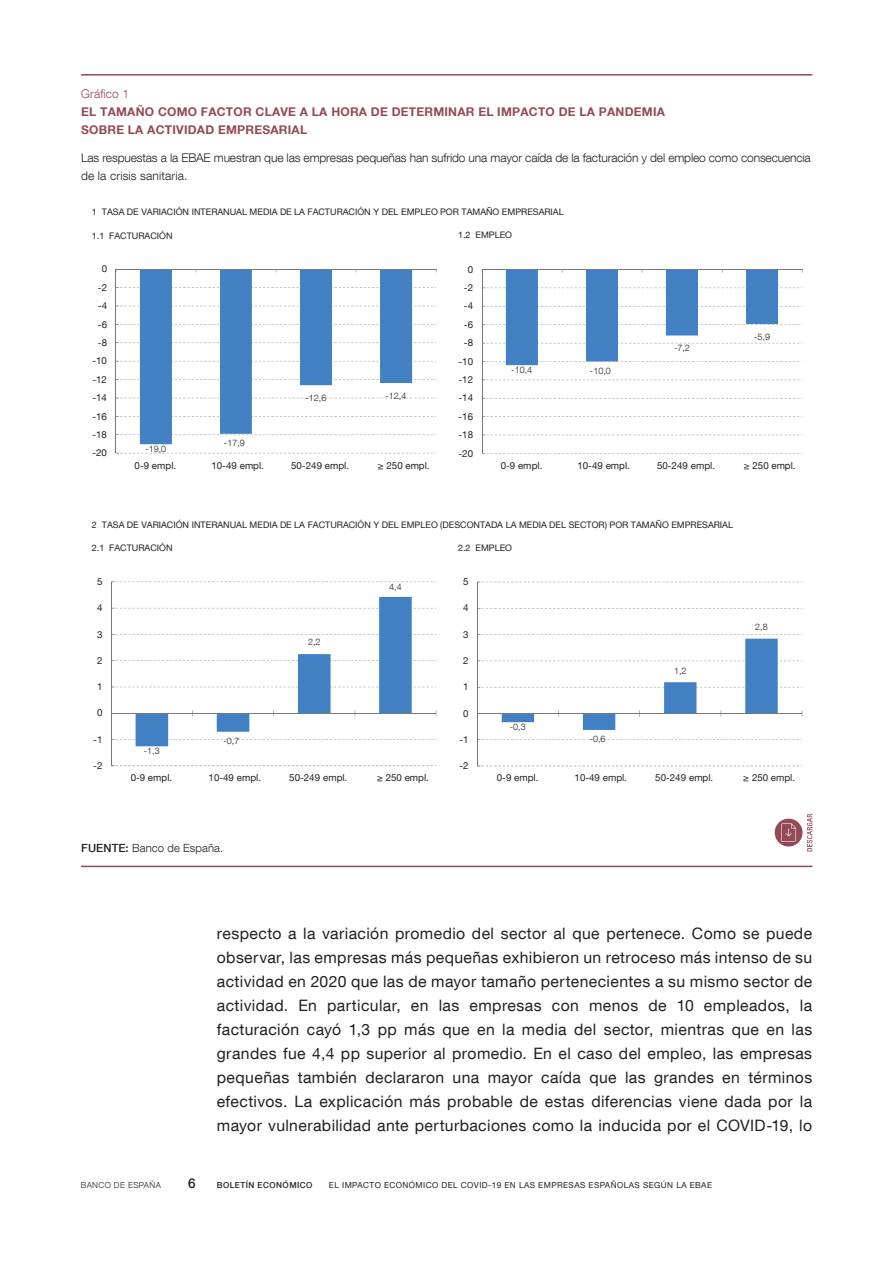
<style>
.page{position:relative;width:893px;height:1263px;background:#fff}
.page>*{position:absolute;margin:0;border:0;box-sizing:border-box;transform-origin:0 0}
.t1{font:15.75px/24px "Bd E Neue Helvetica";letter-spacing:.025em;color:#231f20;text-align:justify}
.t2{font:500 13.5px "Bd E Neue Helvetica";color:#231f20}
.t3{font:300 12px/18px "Bd E Neue Helvetica";letter-spacing:-.01em;color:#231f20}
.t4{font:700 12px/18px "Bd E Neue Helvetica";letter-spacing:.02em;color:#944957}
.t5{font:300 12px "Bd E Neue Helvetica";letter-spacing:.01em;color:#944957}
.t6{font:300 11.25px "Bd E Neue Helvetica";letter-spacing:.01em;color:#231f20}
.t7{font:9.75px "Bd E Neue Helvetica";color:#231f20}
.t8{font:9px "Bd E Neue Helvetica";color:#231f20}
.t9{font:300 9px "Bd E Neue Helvetica";letter-spacing:.005em;color:#231f20}
.t10{font:8.25px "Bd E Neue Helvetica";letter-spacing:.05em;color:#231f20}
.t11{font:500 8.25px "Bd E Neue Helvetica";letter-spacing:.05em;color:#231f20}
.t12{font:300 8.25px "Bd E Neue Helvetica";letter-spacing:.05em;color:#231f20}
.s1{font-weight:500}
</style>
<div class="page">
<hr style="left:81px;top:74px;width:731px;height:2px;background:#944957">
<svg style="left:807px;top:814px;width:5px;height:37px"></svg>
<div style="left:775px;top:819px;width:28px;height:27px;background:#944957;border-radius:50%"></div>
<svg style="left:781px;top:823px;width:15px;height:19px"></svg>
<hr style="left:81px;top:866px;width:731px;height:1px;background:#944957">
<svg style="left:117px;top:287px;width:319px;height:166px"></svg>
<svg style="left:140px;top:270px;width:272px;height:174px"></svg>
<hr style="left:116px;top:269px;width:1px;height:184px;background:#74787a">
<hr style="left:116px;top:269px;width:320px;height:1px;background:#74787a">
<svg style="left:483px;top:288px;width:319px;height:166px"></svg>
<hr style="left:482px;top:269px;width:1px;height:184px;background:#74787a">
<hr style="left:482px;top:269px;width:320px;height:1px;background:#74787a">
<svg style="left:506px;top:270px;width:272px;height:95px"></svg>
<svg style="left:112px;top:582px;width:324px;height:184px"></svg>
<hr style="left:111px;top:582px;width:1px;height:184px;background:#74787a">
<hr style="left:111px;top:713px;width:325px;height:1px;background:#74787a">
<svg style="left:112px;top:710px;width:3px;height:6px"></svg>
<svg style="left:136px;top:597px;width:276px;height:149px"></svg>
<svg style="left:478px;top:582px;width:324px;height:184px"></svg>
<hr style="left:477px;top:582px;width:1px;height:184px;background:#74787a">
<hr style="left:477px;top:713px;width:325px;height:1px;background:#74787a">
<svg style="left:478px;top:710px;width:2px;height:7px"></svg>
<svg style="left:502px;top:639px;width:276px;height:91px"></svg>
<p class="t5" style="left:81px;top:87px;width:49px">Gráfico 1</p>
<p class="t4" style="left:81px;top:102px;width:585px">EL TAMAÑO COMO FACTOR CLAVE A LA HORA DE DETERMINAR EL IMPACTO DE LA PANDEMIA<br>SOBRE LA ACTIVIDAD EMPRESARIAL</p>
<p class="t3" style="left:81px;top:149px;width:731px">Las respuestas a la EBAE muestran que las empresas pequeñas han sufrido una mayor caída de la facturación y del empleo como consecuencia de la crisis sanitaria.</p>
<p class="t8" style="left:92px;top:206px;width:473px">1 TASA DE VARIACIÓN INTERANUAL MEDIA DE LA FACTURACIÓN Y DEL EMPLEO POR TAMAÑO EMPRESARIAL</p>
<p class="t8" style="left:92px;top:230px;width:82px">1.1 FACTURACIÓN</p>
<p class="t8" style="left:458px;top:229px;width:56px">1.2 EMPLEO</p>
<p class="t7" style="left:102px;top:263px;width:7px">0</p>
<p class="t7" style="left:468px;top:263px;width:7px">0</p>
<p class="t7" style="left:98px;top:281px;width:11px">-2</p>
<p class="t7" style="left:464px;top:282px;width:11px">-2</p>
<p class="t7" style="left:98px;top:300px;width:11px">-4</p>
<p class="t7" style="left:464px;top:300px;width:11px">-4</p>
<p class="t7" style="left:98px;top:318px;width:11px">-6</p>
<p class="t7" style="left:464px;top:318px;width:11px">-6</p>
<p class="t7" style="left:98px;top:336px;width:11px">-8</p>
<p class="t7" style="left:464px;top:337px;width:11px">-8</p>
<p class="t9" style="left:674px;top:342px;width:17px">-7,2</p>
<p class="t9" style="left:754px;top:331px;width:17px">-5,9</p>
<p class="t7" style="left:92px;top:355px;width:16px">-10</p>
<p class="t7" style="left:458px;top:355px;width:16px">-10</p>
<p class="t7" style="left:92px;top:373px;width:16px">-12</p>
<p class="t7" style="left:458px;top:373px;width:16px">-12</p>
<p class="t9" style="left:511px;top:365px;width:23px">-10,4</p>
<p class="t9" style="left:590px;top:365px;width:23px">-10,0</p>
<p class="t7" style="left:92px;top:392px;width:16px">-14</p>
<p class="t9" style="left:305px;top:392px;width:23px">-12,6</p>
<p class="t9" style="left:385px;top:390px;width:23px">-12,4</p>
<p class="t7" style="left:458px;top:392px;width:16px">-14</p>
<p class="t7" style="left:92px;top:410px;width:16px">-16</p>
<p class="t7" style="left:458px;top:410px;width:16px">-16</p>
<p class="t7" style="left:92px;top:428px;width:16px">-18</p>
<p class="t7" style="left:92px;top:447px;width:16px">-20</p>
<p class="t9" style="left:145px;top:444px;width:22px">-19,0</p>
<p class="t9" style="left:224px;top:438px;width:23px">-17,9</p>
<p class="t7" style="left:458px;top:429px;width:16px">-18</p>
<p class="t7" style="left:458px;top:447px;width:16px">-20</p>
<p class="t7" style="left:135px;top:459px;width:43px">0-9 empl.</p>
<p class="t7" style="left:211px;top:459px;width:54px">10-49 empl.</p>
<p class="t7" style="left:291px;top:459px;width:59px">50-249 empl.</p>
<p class="t7" style="left:378px;top:459px;width:53px">≥ 250 empl.</p>
<p class="t7" style="left:501px;top:459px;width:43px">0-9 empl.</p>
<p class="t7" style="left:577px;top:459px;width:54px">10-49 empl.</p>
<p class="t7" style="left:657px;top:459px;width:59px">50-249 empl.</p>
<p class="t7" style="left:744px;top:459px;width:53px">≥ 250 empl.</p>
<p class="t8" style="left:92px;top:519px;width:643px">2 TASA DE VARIACIÓN INTERANUAL MEDIA DE LA FACTURACIÓN Y DEL EMPLEO (DESCONTADA LA MEDIA DEL SECTOR) POR TAMAÑO EMPRESARIAL</p>
<p class="t8" style="left:92px;top:543px;width:82px">2.1 FACTURACIÓN</p>
<p class="t8" style="left:458px;top:542px;width:56px">2.2 EMPLEO</p>
<p class="t7" style="left:97px;top:575px;width:7px">5</p>
<p class="t9" style="left:389px;top:581px;width:14px">4,4</p>
<p class="t7" style="left:463px;top:576px;width:7px">5</p>
<p class="t7" style="left:97px;top:602px;width:7px">4</p>
<p class="t7" style="left:463px;top:602px;width:7px">4</p>
<p class="t7" style="left:97px;top:628px;width:7px">3</p>
<p class="t9" style="left:308px;top:637px;width:14px">2,2</p>
<p class="t7" style="left:463px;top:628px;width:7px">3</p>
<p class="t9" style="left:755px;top:621px;width:14px">2,8</p>
<p class="t7" style="left:97px;top:654px;width:7px">2</p>
<p class="t7" style="left:463px;top:654px;width:7px">2</p>
<p class="t9" style="left:674px;top:665px;width:14px">1,2</p>
<p class="t7" style="left:97px;top:681px;width:7px">1</p>
<p class="t7" style="left:463px;top:681px;width:7px">1</p>
<p class="t7" style="left:97px;top:707px;width:7px">0</p>
<p class="t7" style="left:463px;top:707px;width:7px">0</p>
<p class="t9" style="left:510px;top:721px;width:17px">-0,3</p>
<p class="t7" style="left:93px;top:733px;width:11px">-1</p>
<p class="t9" style="left:223px;top:736px;width:17px">-0,7</p>
<p class="t7" style="left:459px;top:733px;width:11px">-1</p>
<p class="t9" style="left:590px;top:734px;width:17px">-0,6</p>
<p class="t9" style="left:144px;top:745px;width:17px">-1,3</p>
<p class="t7" style="left:93px;top:759px;width:11px">-2</p>
<p class="t7" style="left:459px;top:760px;width:11px">-2</p>
<p class="t7" style="left:131px;top:772px;width:43px">0-9 empl.</p>
<p class="t7" style="left:209px;top:772px;width:54px">10-49 empl.</p>
<p class="t7" style="left:289px;top:772px;width:59px">50-249 empl.</p>
<p class="t7" style="left:377px;top:772px;width:53px">≥ 250 empl.</p>
<p class="t7" style="left:497px;top:772px;width:43px">0-9 empl.</p>
<p class="t7" style="left:575px;top:772px;width:54px">10-49 empl.</p>
<p class="t7" style="left:655px;top:772px;width:59px">50-249 empl.</p>
<p class="t7" style="left:743px;top:772px;width:53px">≥ 250 empl.</p>
<p class="t6" style="left:81px;top:841px;width:144px"><span class="s1">FUENTE:</span> Banco de España.</p>
<p class="t1" style="left:217px;top:921px;width:597px">respecto a la variación promedio del sector al que pertenece. Como se puede observar, las empresas más pequeñas exhibieron un retroceso más intenso de su actividad en 2020 que las de mayor tamaño pertenecientes a su mismo sector de actividad. En particular, en las empresas con menos de 10 empleados, la facturación cayó 1,3 pp más que en la media del sector, mientras que en las grandes fue 4,4 pp superior al promedio. En el caso del empleo, las empresas pequeñas también declararon una mayor caída que las grandes en términos efectivos. La explicación más probable de estas diferencias viene dada por la mayor vulnerabilidad ante perturbaciones como la inducida por el COVID-19, lo</p>
<p class="t12" style="left:81px;top:1180px;width:82px">BANCO DE ESPAÑA</p>
<p class="t2" style="left:188px;top:1175px;width:9px">6</p>
<p class="t11" style="left:217px;top:1180px;width:97px">BOLETÍN ECONÓMICO</p>
<p class="t10" style="left:329px;top:1180px;width:385px">EL IMPACTO ECONÓMICO DEL COVID-19 EN LAS EMPRESAS ESPAÑOLAS SEGÚN LA EBAE</p>
</div>
